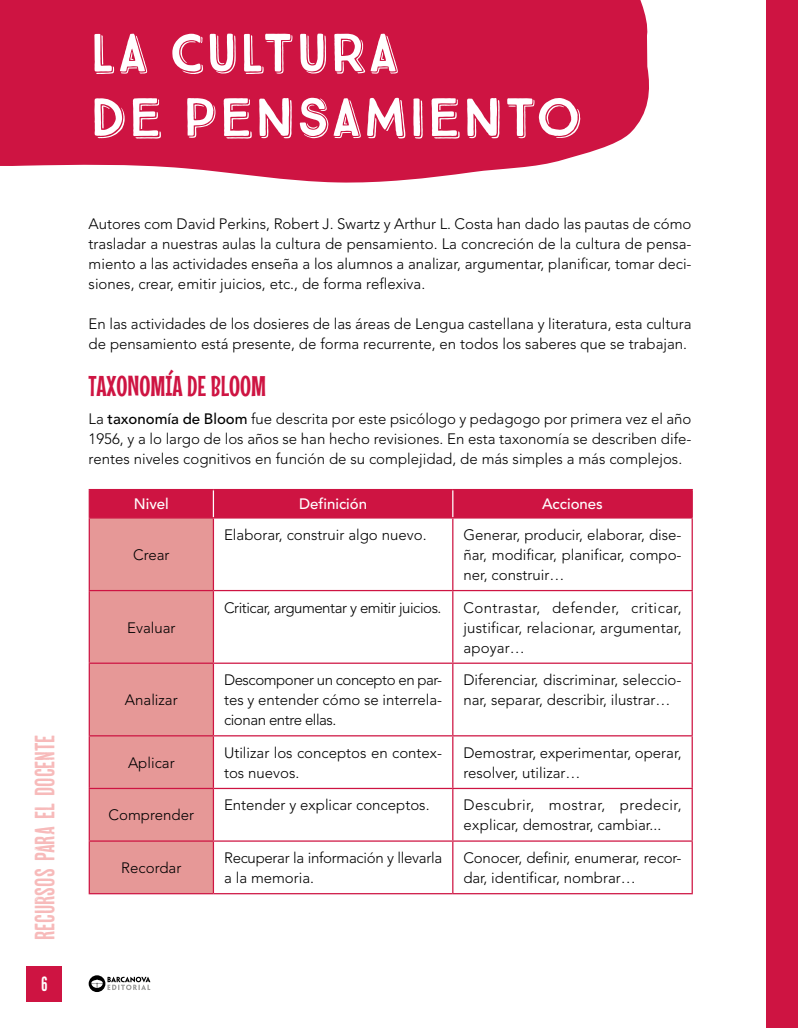
<style>
.page{position:relative;width:798px;height:1028px;background:#fff}
.page>*{position:absolute;margin:0;border:0;box-sizing:border-box;transform-origin:0 0}
.Titol_Unitat{font:53.75px/64.5px "True North 3 D";color:#fff}
.t1{font:28.75px "Wood Bonnet Grotesque No 4";color:#f7baba}
.Titol_Apartats{font:28.75px "Mouse Memoirs";color:#ce1442}
.t2{font:21.25px "Wood Bonnet Grotesque No 4";color:#fff}
.Text_Normal{font:300 15px/20px "Avenir LT Std";color:#000;text-align:justify}
.Text_Normal-2{font:300 15px/20px "Avenir LT Std";letter-spacing:.03em;color:#000}
.Text_Normal-3{font:300 15px/20px "Avenir LT Std";letter-spacing:-.02em;color:#000}
.Text_Normal-4{font:300 15px "Avenir LT Std";letter-spacing:-.03em;color:#000}
.Text_Normal-5{font:500 15px "Avenir LT Std";color:#fff}
.s1{font-weight:500}
</style>
<div class="page">
<div style="left:90px;top:518px;width:123px;height:375px;background:#e69897"></div>
<div style="left:89px;top:489px;width:603px;height:28px;background:#ce1442"></div>
<hr style="left:89px;top:518px;width:1px;height:72px;background:#ce1442">
<hr style="left:89px;top:591px;width:1px;height:71px;background:#ce1442">
<hr style="left:89px;top:664px;width:1px;height:71px;background:#ce1442">
<hr style="left:89px;top:736px;width:1px;height:51px;background:#ce1442">
<hr style="left:89px;top:517px;width:124px;height:1px;background:#ce1442">
<hr style="left:89px;top:590px;width:124px;height:1px;background:#ce1442">
<hr style="left:89px;top:662px;width:124px;height:2px;background:#ce1442">
<hr style="left:89px;top:735px;width:124px;height:1px;background:#ce1442">
<hr style="left:213px;top:518px;width:1px;height:72px;background:#ce1442">
<hr style="left:213px;top:591px;width:1px;height:71px;background:#ce1442">
<hr style="left:213px;top:664px;width:1px;height:71px;background:#ce1442">
<hr style="left:213px;top:736px;width:1px;height:51px;background:#ce1442">
<hr style="left:213px;top:517px;width:239px;height:1px;background:#ce1442">
<hr style="left:452px;top:517px;width:240px;height:1px;background:#ce1442">
<hr style="left:452px;top:518px;width:1px;height:72px;background:#ce1442">
<hr style="left:691px;top:518px;width:1px;height:72px;background:#ce1442">
<hr style="left:452px;top:591px;width:1px;height:71px;background:#ce1442">
<hr style="left:691px;top:591px;width:1px;height:71px;background:#ce1442">
<hr style="left:452px;top:664px;width:1px;height:71px;background:#ce1442">
<hr style="left:691px;top:664px;width:1px;height:71px;background:#ce1442">
<hr style="left:452px;top:736px;width:1px;height:51px;background:#ce1442">
<hr style="left:691px;top:736px;width:1px;height:51px;background:#ce1442">
<hr style="left:213px;top:590px;width:239px;height:1px;background:#ce1442">
<hr style="left:452px;top:590px;width:240px;height:1px;background:#ce1442">
<hr style="left:213px;top:662px;width:239px;height:2px;background:#ce1442">
<hr style="left:452px;top:662px;width:240px;height:2px;background:#ce1442">
<hr style="left:213px;top:735px;width:239px;height:1px;background:#ce1442">
<hr style="left:452px;top:735px;width:240px;height:1px;background:#ce1442">
<hr style="left:89px;top:789px;width:1px;height:51px;background:#ce1442">
<hr style="left:89px;top:841px;width:1px;height:52px;background:#ce1442">
<hr style="left:89px;top:787px;width:124px;height:2px;background:#ce1442">
<hr style="left:89px;top:840px;width:124px;height:1px;background:#ce1442">
<hr style="left:89px;top:893px;width:124px;height:1px;background:#ce1442">
<hr style="left:213px;top:789px;width:1px;height:51px;background:#ce1442">
<hr style="left:213px;top:841px;width:1px;height:52px;background:#ce1442">
<hr style="left:213px;top:787px;width:239px;height:2px;background:#ce1442">
<hr style="left:452px;top:787px;width:240px;height:2px;background:#ce1442">
<hr style="left:452px;top:789px;width:1px;height:51px;background:#ce1442">
<hr style="left:691px;top:789px;width:1px;height:51px;background:#ce1442">
<hr style="left:452px;top:841px;width:1px;height:52px;background:#ce1442">
<hr style="left:691px;top:841px;width:1px;height:52px;background:#ce1442">
<hr style="left:213px;top:840px;width:239px;height:1px;background:#ce1442">
<hr style="left:452px;top:840px;width:240px;height:1px;background:#ce1442">
<hr style="left:213px;top:893px;width:239px;height:1px;background:#ce1442">
<hr style="left:452px;top:893px;width:240px;height:1px;background:#ce1442">
<svg style="left:89px;top:975px;width:61px;height:17px"></svg>
<div style="left:27px;top:966px;width:35px;height:35px;background:#ce1442"></div>
<div style="left:765px;top:0;width:32px;height:1028px;background:#ce1442"></div>
<svg style="left:0;top:0;width:649px;height:183px;background:#d22751"></svg>
<h2 class="t1" style="left:28px;top:940px;width:207px;rotate:-90deg">RECURSOS PARA EL DOCENTE</h2>
<h3 class="t2" style="left:41px;top:972px;width:8px">6</h3>
<p class="Titol_Unitat" style="left:89px;top:21px;width:495px">LA CULTURA<br>DE PENSAMIENTO</p>
<p class="Text_Normal" style="left:89px;top:214px;width:604px">Autores com David Perkins, Robert J. Swartz y Arthur L. Costa han dado las pautas de cómo trasladar a nuestras aulas la cultura de pensamiento. La concreción de la cultura de pensa&shy;miento a las actividades enseña a los alumnos a analizar, argumentar, planificar, tomar deci&shy;siones, crear, emitir juicios, etc., de forma reflexiva.</p>
<p class="Text_Normal" style="left:89px;top:314px;width:604px">En las actividades de los dosieres de las áreas de Lengua castellana y literatura, esta cultura de pensamiento está presente, de forma recurrente, en todos los saberes que se trabajan.</p>
<p class="Titol_Apartats" style="left:89px;top:369px;width:179px">TAXONOMÍA DE BLOOM</p>
<p class="Text_Normal" style="left:89px;top:409px;width:604px">La <span class="s1">taxonomía de Bloom</span> fue descrita por este psicólogo y pedagogo por primera vez el año 1956, y a lo largo de los años se han hecho revisiones. En esta taxonomía se describen dife&shy;rentes niveles cognitivos en función de su complejidad, de más simples a más complejos.</p>
<p class="Text_Normal-5" style="left:134px;top:495px;width:36px">Nivel</p>
<p class="Text_Normal-5" style="left:299px;top:495px;width:70px">Definición</p>
<p class="Text_Normal-5" style="left:542px;top:495px;width:62px">Acciones</p>
<p class="Text_Normal" style="left:133px;top:545px;width:38px">Crear</p>
<p class="Text_Normal" style="left:224px;top:525px;width:204px">Elaborar, construir algo nuevo.</p>
<p class="Text_Normal" style="left:463px;top:525px;width:219px">Generar, producir, elaborar, dise&shy;ñar, modificar, planificar, compo&shy;ner, construir…</p>
<p class="Text_Normal" style="left:127px;top:617px;width:50px">Evaluar</p>
<p class="Text_Normal" style="left:125px;top:690px;width:54px">Analizar</p>
<p class="Text_Normal-4" style="left:224px;top:598px;width:219px">Criticar, argumentar y emitir juicios.</p>
<p class="Text_Normal" style="left:463px;top:597px;width:219px">Contrastar, defender, criticar, justificar, relacionar, argumentar, apoyar…</p>
<p class="Text_Normal" style="left:224px;top:670px;width:219px">Descomponer un concepto en par&shy;tes y entender cómo se interrela&shy;cionan entre ellas.</p>
<p class="Text_Normal" style="left:463px;top:670px;width:219px">Diferenciar, discriminar, seleccio&shy;nar, separar, describir, ilustrar…</p>
<p class="Text_Normal" style="left:128px;top:752px;width:48px">Aplicar</p>
<p class="Text_Normal" style="left:224px;top:742px;width:219px">Utilizar los conceptos en contex&shy;tos nuevos.</p>
<p class="Text_Normal" style="left:463px;top:742px;width:219px">Demostrar, experimentar, operar, resolver, utilizar…</p>
<p class="Text_Normal" style="left:109px;top:805px;width:87px">Comprender</p>
<p class="Text_Normal" style="left:224px;top:795px;width:207px">Entender y explicar conceptos.</p>
<p class="Text_Normal-2" style="left:463px;top:795px;width:219px">Descubrir, mostrar, predecir, explicar, demostrar, cambiar...</p>
<p class="Text_Normal" style="left:121px;top:858px;width:62px">Recordar</p>
<p class="Text_Normal-3" style="left:224px;top:848px;width:219px">Recuperar la información y llevarla a la memoria.</p>
<p class="Text_Normal" style="left:463px;top:848px;width:219px">Conocer, definir, enumerar, recor&shy;dar, identificar, nombrar…</p>
</div>
